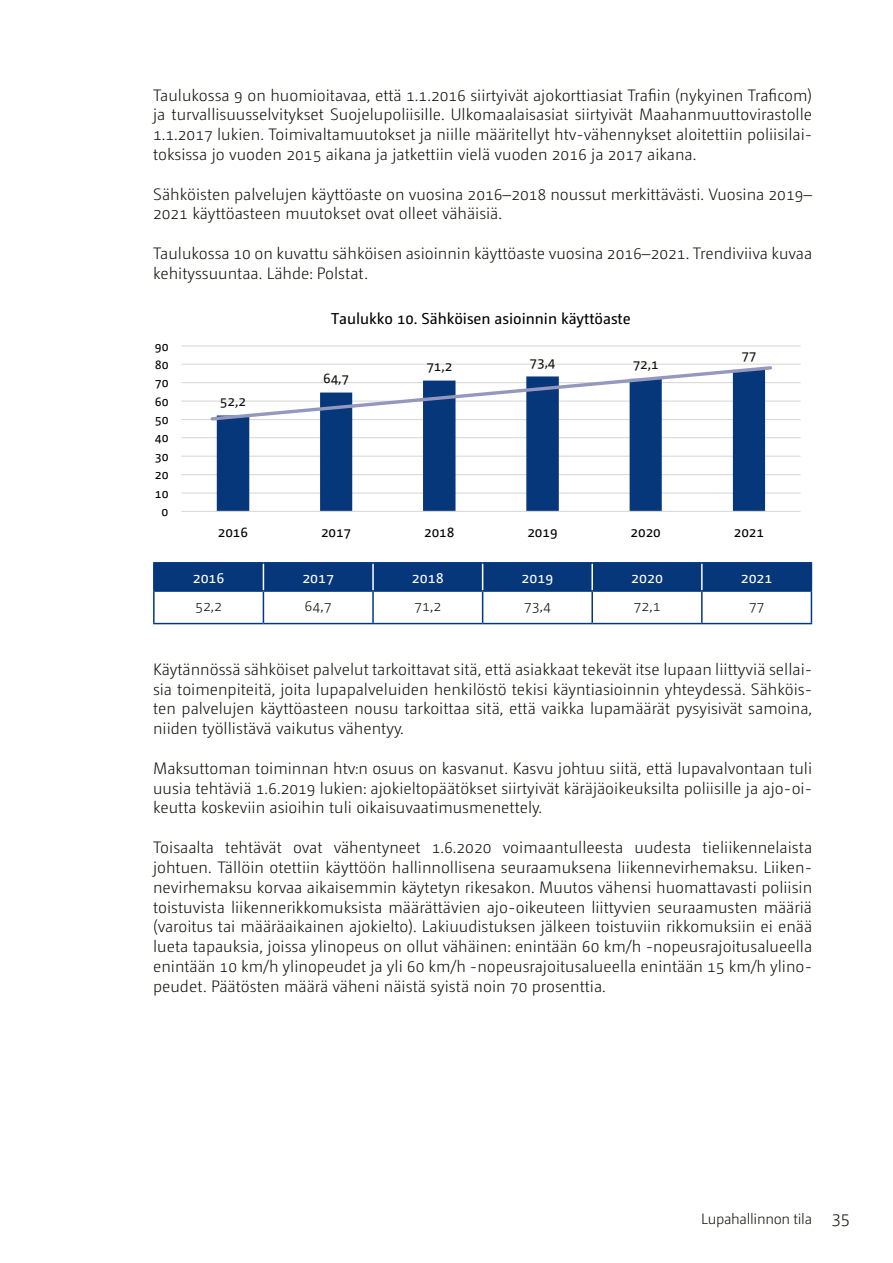
<style>
.page{position:relative;width:893px;height:1263px;background:#fff}
.page>*{position:absolute;margin:0;border:0;box-sizing:border-box;transform-origin:0 0}
.Leipis_left_11_mm{font:300 16.5px/19.8px "Camingo Dos";color:#12120d;text-align:justify}
.t1{font:15.75px "Camingo Dos";color:#000}
.Taulukko_tekstit_kes{font:300 15px "Camingo Dos";letter-spacing:-.02em;color:#12120d}
.Taulukon_ots_nega{font:15px "Camingo Dos";color:#fff}
.t2{font:14.4px "Camingo Dos";letter-spacing:-.005em;color:#000}
.t3{font:14.4px "Camingo Dos";letter-spacing:-.005em;color:#12120d}
.t4{font:13.05px "Camingo Dos";letter-spacing:-.005em;color:#000}
.s1{font-size:18px}
</style>
<div class="page">
<svg style="left:181px;top:345px;width:620px;height:167px"></svg>
<hr style="left:153px;top:592px;width:2px;height:31px;background:#06377b">
<hr style="left:263px;top:592px;width:1px;height:31px;background:#06377b">
<hr style="left:372px;top:592px;width:2px;height:31px;background:#06377b">
<hr style="left:482px;top:592px;width:1px;height:31px;background:#06377b">
<hr style="left:591px;top:592px;width:2px;height:31px;background:#06377b">
<hr style="left:701px;top:592px;width:2px;height:31px;background:#06377b">
<hr style="left:811px;top:592px;width:1px;height:31px;background:#06377b">
<hr style="left:153px;top:623px;width:110px;height:1px;background:#06377b">
<hr style="left:263px;top:623px;width:110px;height:1px;background:#06377b">
<hr style="left:373px;top:623px;width:110px;height:1px;background:#06377b">
<hr style="left:483px;top:623px;width:109px;height:1px;background:#06377b">
<hr style="left:592px;top:623px;width:110px;height:1px;background:#06377b">
<hr style="left:702px;top:623px;width:110px;height:1px;background:#06377b">
<hr style="left:153px;top:562px;width:110px;height:1px;background:#06377b">
<hr style="left:153px;top:563px;width:2px;height:27px;background:#06377b">
<hr style="left:263px;top:562px;width:110px;height:1px;background:#06377b">
<hr style="left:373px;top:562px;width:110px;height:1px;background:#06377b">
<hr style="left:483px;top:562px;width:109px;height:1px;background:#06377b">
<hr style="left:592px;top:562px;width:110px;height:1px;background:#06377b">
<hr style="left:702px;top:562px;width:110px;height:1px;background:#06377b">
<div style="left:155px;top:563px;width:657px;height:27px;background:#06377b"></div>
<hr style="left:153px;top:590px;width:110px;height:2px;background:#06377b">
<hr style="left:263px;top:590px;width:110px;height:2px;background:#06377b">
<hr style="left:373px;top:590px;width:110px;height:2px;background:#06377b">
<hr style="left:483px;top:590px;width:109px;height:2px;background:#06377b">
<hr style="left:592px;top:590px;width:110px;height:2px;background:#06377b">
<hr style="left:702px;top:590px;width:110px;height:2px;background:#06377b">
<svg style="left:209px;top:364px;width:565px;height:58px"></svg>
<p class="Leipis_left_11_mm" style="left:153px;top:85px;width:661px">Taulukossa 9 on huomioitavaa, että 1.1.2016 siirtyivät ajokorttiasiat Trafiin (nykyinen Traficom) ja turvallisuusselvitykset Suojelupoliisille. Ulkomaalaisasiat siirtyivät Maahanmuuttovirastolle 1.1.2017 lukien. Toimivaltamuutokset ja niille määritellyt htv-vähennykset aloitettiin poliisilai&shy;toksissa jo vuoden 2015 aikana ja jatkettiin vielä vuoden 2016 ja 2017 aikana.</p>
<p class="Leipis_left_11_mm" style="left:153px;top:184px;width:661px">Sähköisten palvelujen käyttöaste on vuosina 2016–2018 noussut merkittävästi. Vuosina 2019–<br>2021 käyttöasteen muutokset ovat olleet vähäisiä.</p>
<p class="Leipis_left_11_mm" style="left:153px;top:243px;width:661px">Taulukossa 10 on kuvattu sähköisen asioinnin käyttöaste vuosina 2016–2021. Trendiviiva kuvaa kehityssuuntaa. Lähde: Polstat.</p>
<p class="t4" style="left:155px;top:339px;width:15px">90</p>
<p class="t4" style="left:155px;top:357px;width:15px">80</p>
<p class="t4" style="left:155px;top:375px;width:15px">70</p>
<p class="t4" style="left:155px;top:394px;width:15px">60</p>
<p class="t4" style="left:155px;top:412px;width:15px">50</p>
<p class="t4" style="left:155px;top:430px;width:15px">40</p>
<p class="t4" style="left:155px;top:449px;width:15px">30</p>
<p class="t4" style="left:155px;top:467px;width:15px">20</p>
<p class="t4" style="left:155px;top:485px;width:15px">10</p>
<p class="t4" style="left:162px;top:504px;width:8px">0</p>
<p class="t3" style="left:220px;top:392px;width:28px">52,2</p>
<p class="t1" style="left:331px;top:310px;width:301px">Taulukko 10. Sähköisen asioinnin käyttöaste</p>
<p class="t3" style="left:323px;top:369px;width:28px">64,7</p>
<p class="t3" style="left:426px;top:357px;width:28px">71,2</p>
<p class="t3" style="left:530px;top:353px;width:28px">73,4</p>
<p class="t3" style="left:633px;top:356px;width:28px">72,1</p>
<p class="t3" style="left:741px;top:347px;width:17px">77</p>
<p class="t2" style="left:218px;top:523px;width:32px">2016</p>
<p class="t2" style="left:321px;top:523px;width:32px">2017</p>
<p class="t2" style="left:424px;top:523px;width:32px">2018</p>
<p class="t2" style="left:527px;top:523px;width:32px">2019</p>
<p class="t2" style="left:631px;top:523px;width:32px">2020</p>
<p class="t2" style="left:734px;top:523px;width:32px">2021</p>
<p class="Taulukon_ots_nega" style="left:193px;top:568px;width:33px">2016</p>
<p class="Taulukon_ots_nega" style="left:302px;top:568px;width:33px">2017</p>
<p class="Taulukon_ots_nega" style="left:412px;top:568px;width:33px">2018</p>
<p class="Taulukon_ots_nega" style="left:521px;top:568px;width:33px">2019</p>
<p class="Taulukon_ots_nega" style="left:631px;top:568px;width:33px">2020</p>
<p class="Taulukon_ots_nega" style="left:741px;top:568px;width:33px">2021</p>
<p class="Taulukko_tekstit_kes" style="left:195px;top:597px;width:29px">52,2</p>
<p class="Taulukko_tekstit_kes" style="left:305px;top:597px;width:29px">64,7</p>
<p class="Taulukko_tekstit_kes" style="left:414px;top:597px;width:29px">71,2</p>
<p class="Taulukko_tekstit_kes" style="left:524px;top:597px;width:29px">73,4</p>
<p class="Taulukko_tekstit_kes" style="left:633px;top:597px;width:29px">72,1</p>
<p class="Taulukko_tekstit_kes" style="left:749px;top:597px;width:17px">77</p>
<p class="Leipis_left_11_mm" style="left:153px;top:659px;width:661px">Käytännössä sähköiset palvelut tarkoittavat sitä, että asiakkaat tekevät itse lupaan liittyviä sellai&shy;sia toimenpiteitä, joita lupapalveluiden henkilöstö tekisi käyntiasioinnin yhteydessä. Sähköis&shy;ten palvelujen käyttöasteen nousu tarkoittaa sitä, että vaikka lupamäärät pysyisivät samoina, niiden työllistävä vaikutus vähentyy.</p>
<p class="Leipis_left_11_mm" style="left:153px;top:758px;width:661px">Maksuttoman toiminnan htv:n osuus on kasvanut. Kasvu johtuu siitä, että lupavalvontaan tuli uusia tehtäviä 1.6.2019 lukien: ajokieltopäätökset siirtyivät käräjäoikeuksilta poliisille ja ajo-oi&shy;keutta koskeviin asioihin tuli oikaisuvaatimusmenettely.</p>
<p class="Leipis_left_11_mm" style="left:153px;top:837px;width:661px">Toisaalta tehtävät ovat vähentyneet 1.6.2020 voimaantulleesta uudesta tieliikennelaista johtuen. Tällöin otettiin käyttöön hallinnollisena seuraamuksena liikennevirhemaksu. Liiken&shy;nevirhemaksu korvaa aikaisemmin käytetyn rikesakon. Muutos vähensi huomattavasti poliisin toistuvista liikennerikkomuksista määrättävien ajo-oikeuteen liittyvien seuraamusten määriä (varoitus tai määräaikainen ajokielto). Lakiuudistuksen jälkeen toistuviin rikkomuksiin ei enää lueta tapauksia, joissa ylinopeus on ollut vähäinen: enintään 60 km/h -nopeusrajoitusalueella enintään 10 km/h ylinopeudet ja yli 60 km/h -nopeusrajoitusalueella enintään 15 km/h ylino&shy;peudet. Päätösten määrä väheni näistä syistä noin 70 prosenttia.</p>
<p class="Taulukko_tekstit_kes" style="left:701px;top:1210px;width:150px">Lupahallinnon tila <span class="s1">35</span></p>
</div>
